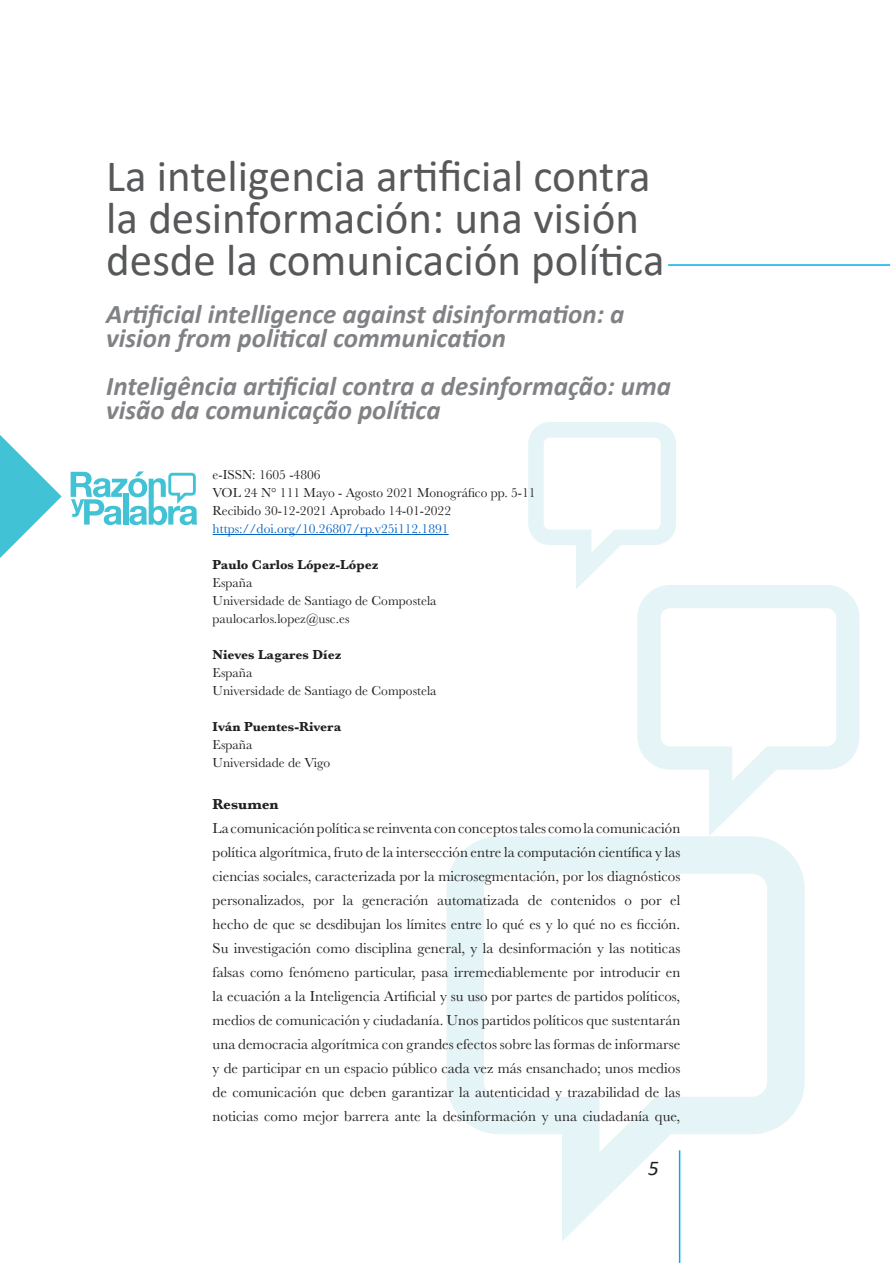
<style>
.page{position:relative;width:893px;height:1263px;background:#fff}
.page>*{position:absolute;margin:0;border:0;box-sizing:border-box;transform-origin:0 0}
.t1{font:45px/42px "Calibri";color:#57585a}
.t2{font:italic 700 27px/24px "Calibri";color:#808285}
.t3{font:italic 21px "Calibri";color:#231f20}
.Resumen{font:15px/24px "Baskerville";color:#231f20;text-align:justify}
.Resumen-2{font:700 15px "Baskerville";color:#231f20}
.t4{font:13.5px "Baskerville";color:#231f20}
.t5{font:700 13.5px "Baskerville";color:#231f20}
.t6{font:13.5px "Baskerville";color:#0563c1}
</style>
<div class="page">
<hr style="left:679px;top:1150px;width:1px;height:113px;background:#00aeef">
<svg style="left:446px;top:836px;width:359px;height:406px"></svg>
<svg style="left:637px;top:585px;width:222px;height:251px"></svg>
<svg style="left:528px;top:422px;width:148px;height:167px"></svg>
<hr style="left:213px;top:534px;width:236px;height:1px;background:#0563c1">
<svg style="left:71px;top:471px;width:126px;height:54px"></svg>
<svg style="left:0;top:435px;width:62px;height:123px"></svg>
<hr style="left:668px;top:264px;width:222px;height:2px;background:#00aeef">
<h1 class="t1" style="left:106px;top:154px;width:560px">La inteligencia artificial contra la desinformación: una visión desde la comunicación política</h1>
<h2 class="t2" style="left:106px;top:301px;width:520px">Artificial intelligence against disinformation: a vision from political communication</h2>
<h2 class="t2" style="left:106px;top:373px;width:566px">Inteligência artificial contra a desinformação: uma visão da comunicação política</h2>
<h5 class="t4" style="left:213px;top:466px;width:110px">e-ISSN: 1605 -4806</h5>
<h5 class="t4" style="left:213px;top:484px;width:324px">VOL 24 N° 111 Mayo - Agosto 2021 Monográfico pp. 5-11</h5>
<h5 class="t4" style="left:213px;top:502px;width:240px">Recibido 30-12-2021 Aprobado 14-01-2022</h5>
<h5 class="t6" style="left:213px;top:520px;width:237px">https://doi.org/10.26807/rp.v25i112.1891</h5>
<h5 class="t5" style="left:213px;top:555px;width:167px">Paulo Carlos López-López</h5>
<h5 class="t4" style="left:213px;top:574px;width:41px">España</h5>
<h5 class="t4" style="left:213px;top:592px;width:225px">Universidade de Santiago de Compostela</h5>
<h5 class="t4" style="left:213px;top:610px;width:138px">paulocarlos.lopez@usc.es</h5>
<h5 class="t5" style="left:213px;top:645px;width:130px">Nieves Lagares Díez</h5>
<h5 class="t4" style="left:213px;top:664px;width:41px">España</h5>
<h5 class="t4" style="left:213px;top:682px;width:225px">Universidade de Santiago de Compostela</h5>
<h5 class="t5" style="left:213px;top:717px;width:130px">Iván Puentes-Rivera</h5>
<h5 class="t4" style="left:213px;top:736px;width:41px">España</h5>
<h5 class="t4" style="left:213px;top:754px;width:119px">Universidade de Vigo</h5>
<p class="Resumen-2" style="left:213px;top:794px;width:67px">Resumen</p>
<p class="Resumen" style="left:213px;top:816px;width:469px">La comunicación política se reinventa con conceptos tales como la comunicación política algorítmica, fruto de la intersección entre la computación científica y las ciencias sociales, caracterizada por la microsegmentación, por los diagnósticos personalizados, por la generación automatizada de contenidos o por el hecho de que se desdibujan los límites entre lo qué es y lo qué no es ficción.<br>Su investigación como disciplina general, y la desinformación y las notiticas falsas como fenómeno particular, pasa irremediablemente por introducir en la ecuación a la Inteligencia Artificial y su uso por partes de partidos políticos, medios de comunicación y ciudadanía. Unos partidos políticos que sustentarán una democracia algorítmica con grandes efectos sobre las formas de informarse y de participar en un espacio público cada vez más ensanchado; unos medios de comunicación que deben garantizar la autenticidad y trazabilidad de las noticias como mejor barrera ante la desinformación y una ciudadanía que,</p>
<h3 class="t3" style="left:648px;top:1153px;width:12px">5</h3>
</div>
